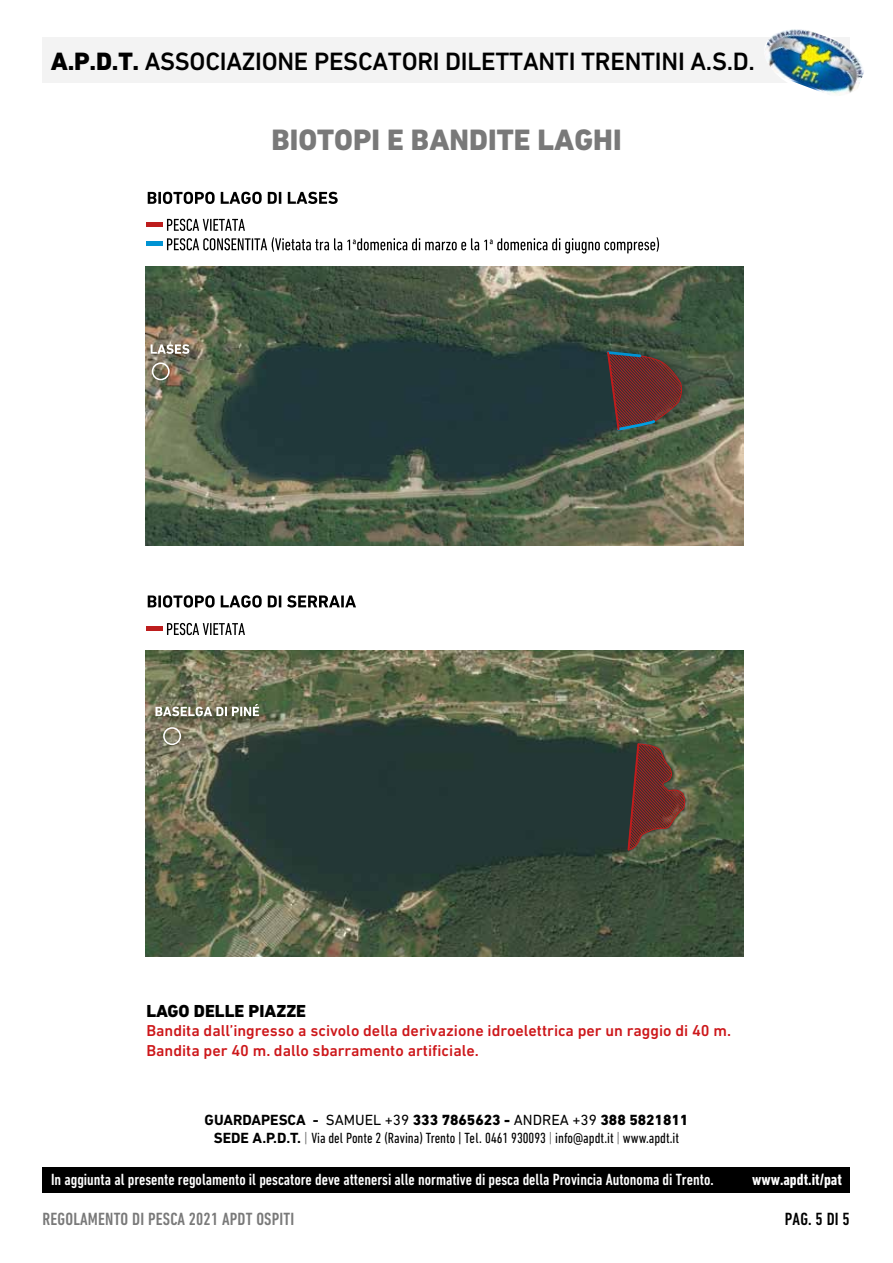
<style>
.page{position:relative;width:893px;height:1263px;background:#fff}
.page>*{position:absolute;margin:0;border:0;box-sizing:border-box;transform-origin:0 0}
.t1{font:800 30px "DIN Next LT Pro";color:#797979}
.t2{font:500 25.5px "DIN Next LT Pro";letter-spacing:-.01em;color:#000}
.t3{font:500 condensed 18px "DIN Next LT Pro";letter-spacing:.01em;color:#797979}
.t4{font:500 condensed 18px "DIN Next LT Pro";color:#000}
.t5{font:800 17.7px "DIN Next LT Pro";color:#000}
.t6{font:500 condensed 16.5px "DIN Next LT Pro";color:#fff}
.t7{font:700 condensed 16.5px "DIN Next LT Pro";color:#fff}
.t8{font:500 16.05px/19.4px "DIN Next LT Pro";color:#cd171a}
.t9{font:condensed 15px/18px "DIN Next LT Pro";color:#000;text-align:center}
.s1{font-weight:800}
.s2{font-weight:700;font-stretch:normal}
.s3{font-stretch:normal}
.s4{font-weight:800;font-stretch:normal}
.s5{color:#797979}
</style>
<div class="page">
<div style="left:43px;top:38px;width:807px;height:45px;background:#f3f3f3"></div>
<img style="left:764px;top:29px;width:100px;height:66px">
<div style="left:43px;top:1167px;width:807px;height:25px;background:#000"></div>
<svg style="left:148px;top:192px;width:190px;height:12px"></svg>
<svg style="left:148px;top:595px;width:208px;height:13px"></svg>
<img style="left:146px;top:651px;width:597px;height:306px">
<svg style="left:626px;top:742px;width:60px;height:110px;background:#644034"></svg>
<div style="left:149px;top:698px;width:124px;height:32px;background:#000;opacity:.75"></div>
<svg style="left:155px;top:704px;width:104px;height:12px"></svg>
<div style="left:163px;top:727px;width:18px;height:18px;border:2px solid #fff;border-radius:50%"></div>
<img style="left:146px;top:267px;width:597px;height:278px">
<div style="left:144px;top:338px;width:59px;height:30px;background:#000;opacity:.75"></div>
<svg style="left:151px;top:344px;width:38px;height:10px"></svg>
<div style="left:152px;top:362px;width:18px;height:18px;border:2px solid #fff;border-radius:50%"></div>
<svg style="left:605px;top:350px;width:77px;height:86px;background:#5e3c39"></svg>
<svg style="left:167px;top:237px;width:492px;height:17px"></svg>
<svg style="left:167px;top:219px;width:78px;height:12px"></svg>
<div style="left:146px;top:222px;width:17px;height:5px;background:#bd1d1d"></div>
<hr style="left:146px;top:242px;width:17px;height:4px;background:#0093d3">
<svg style="left:167px;top:623px;width:78px;height:12px"></svg>
<div style="left:146px;top:626px;width:17px;height:5px;background:#bd1d1d"></div>
<h2 class="t2" style="left:51px;top:46px;width:706px"><span class="s1">A.P.D.T.</span> ASSOCIAZIONE PESCATORI DILETTANTI TRENTINI A.S.D.</h2>
<h1 class="t1" style="left:271px;top:122px;width:352px">BIOTOPI E BANDITE LAGHI</h1>
<p class="t5" style="left:146px;top:1000px;width:161px">LAGO DELLE PIAZZE</p>
<p class="t8" style="left:146px;top:1021px;width:586px">Bandita dall’ingresso a scivolo della derivazione idroelettrica per un raggio di 40 m.<br>Bandita per 40 m. dallo sbarramento artificiale.</p>
<p class="t9" style="left:205px;top:1111px;width:485px"><span class="s2">GUARDAPESCA -</span> <span class="s3">SAMUEL +39</span> <span class="s4">333 7865623 -</span> <span class="s3">ANDREA +39</span> <span class="s4">388 5821811<br></span><span class="s2">SEDE A.P.D.T.</span> <span class="s5">|</span> Via del Ponte 2 (Ravina) Trento | Tel. 0461 930093 <span class="s5">|</span> info@apdt.it <span class="s5">|</span> www.apdt.it</p>
<p class="t6" style="left:51px;top:1170px;width:664px">In aggiunta al presente regolamento il pescatore deve attenersi alle normative di pesca della Provincia Autonoma di Trento.</p>
<p class="t7" style="left:752px;top:1170px;width:91px">www.apdt.it/pat</p>
<p class="t3" style="left:43px;top:1208px;width:253px">REGOLAMENTO DI PESCA 2021 APDT OSPITI</p>
<p class="t4" style="left:785px;top:1208px;width:66px">PAG. 5 DI 5</p>
</div>
